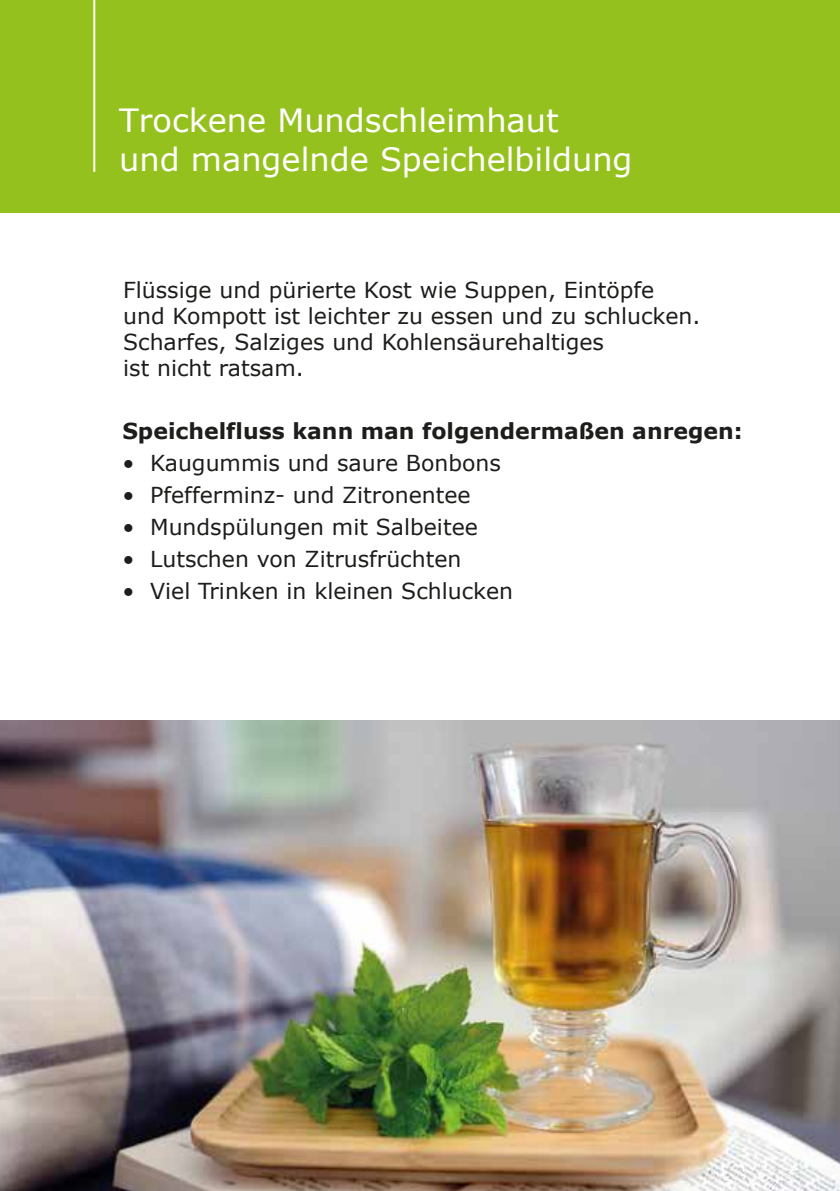
<style>
.page{position:relative;width:840px;height:1191px;background:#fff}
.page>*{position:absolute;margin:0;border:0;box-sizing:border-box;transform-origin:0 0}
.t1{font:32px/38.4px "Verdana";color:#fff}
.t2{font:22px/26px "Verdana";color:#1d1d1b}
.t3{font:700 22px "Verdana";color:#1d1d1b}
</style>
<div class="page">
<div style="left:0;top:0;width:839px;height:212px;background:#95c11f"></div>
<hr style="left:93px;top:0;width:2px;height:172px;background:#fff">
<img style="left:0;top:720px;width:839px;height:471px">
<h1 class="t1" style="left:119px;top:101px;width:514px">Trockene Mundschleimhaut<br>und mangelnde Speichelbildung</h1>
<h1 class="t1" style="left:119px;top:140px;width:309px">A ämie / HB-Abfall</h1>
<p class="t2" style="left:123px;top:277px;width:578px">Flüssige und pürierte Kost wie Suppen, Eintöpfe und Kompott ist leichter zu essen und zu schlucken.<br>Scharfes, Salziges und Kohlensäurehaltiges<br>ist nicht ratsam.</p>
<p class="t3" style="left:122px;top:415px;width:621px">Speichelfluss kann man folgendermaßen anregen:</p>
<p class="t2" style="left:122px;top:450px;width:380px">• Kaugummis und saure Bonbons</p>
<p class="t2" style="left:122px;top:482px;width:349px">• Pfefferminz- und Zitronentee</p>
<p class="t2" style="left:122px;top:514px;width:357px">• Mundspülungen mit Salbeitee</p>
<p class="t2" style="left:122px;top:546px;width:340px">• Lutschen von Zitrusfrüchten</p>
<p class="t2" style="left:122px;top:578px;width:392px">• Viel Trinken in kleinen Schlucken</p>
</div>
